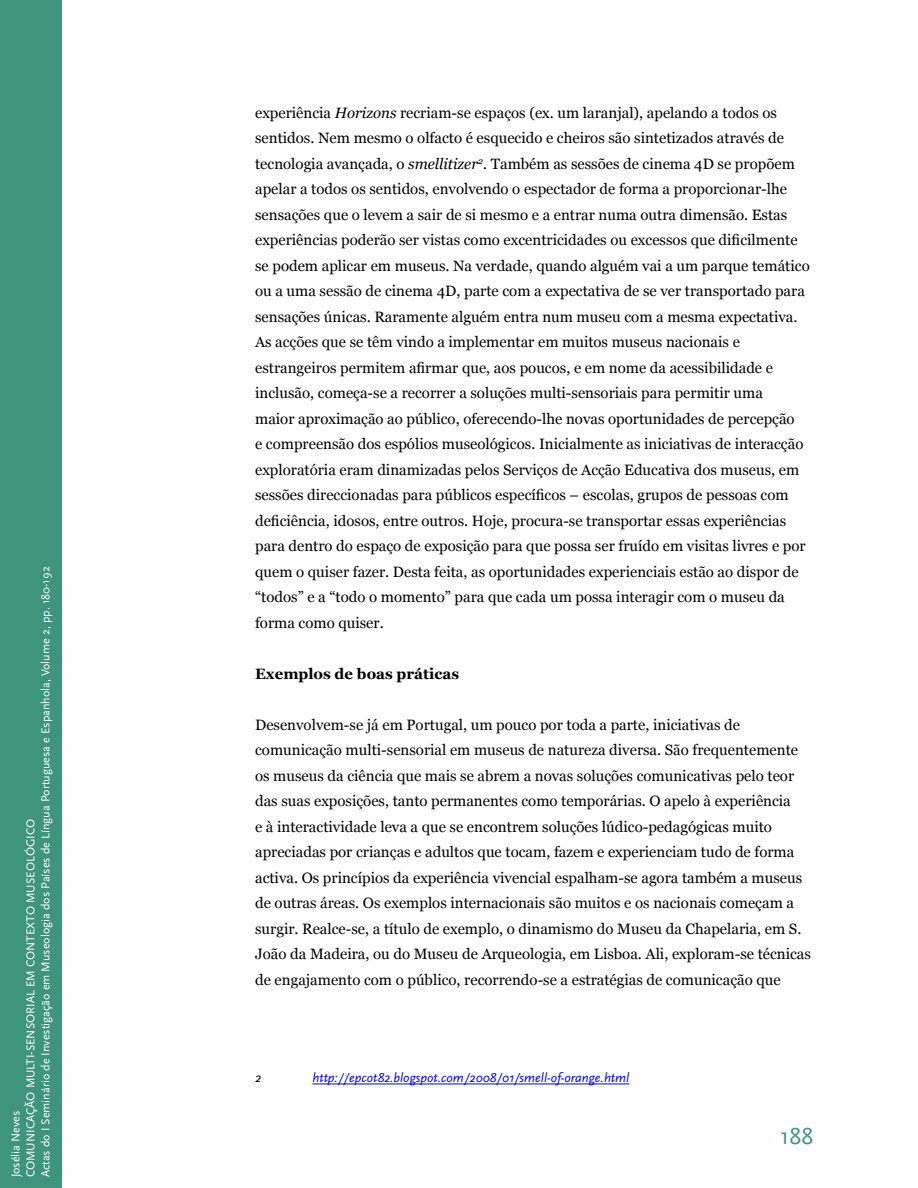
<style>
.page{position:relative;width:918px;height:1188px;background:#fff}
.page>*{position:absolute;margin:0;border:0;box-sizing:border-box;transform-origin:0 0}
.t1{font:24px "Scala Sans Pro";color:#3e957c}
.t2{font:15px/25.5px "Georgia";color:#000}
.t3{font:700 15px "Georgia";color:#000}
.t4{font:italic 13.5px "Scala Sans Pro";color:#00f}
.t5{font:italic 13.5px "Scala Sans Pro";color:#000}
.t6{font:12px/15px "Scala Sans Pro";color:#fff}
.s1{font-style:italic}
</style>
<div class="page">
<div style="left:0;top:0;width:62px;height:1188px;background:#3e957c"></div>
<hr style="left:312px;top:1084px;width:317px;height:1px;background:#00f">
<p class="t6" style="left:9px;top:1177px;width:613px;rotate:-90deg">Josélia Neves<br>COMUNICAÇÃO MULTI-SENSORIAL EM CONTEXTO MUSEOLÓGICO<br>Actas do I Seminário de Investigação em Museologia dos Países de Língua Portuguesa e Espanhola, Volume 2, pp. 180-192</p>
<p class="t2" style="left:255px;top:101px;width:556px">experiência <span class="s1">Horizons</span> recriam-se espaços (ex. um laranjal), apelando a todos os sentidos. Nem mesmo o olfacto é esquecido e cheiros são sintetizados através de tecnologia avançada, o <span class="s1">smellitizer</span><sup>2</sup><span class="s1">.</span> Também as sessões de cinema 4D se propõem apelar a todos os sentidos, envolvendo o espectador de forma a proporcionar-lhe sensações que o levem a sair de si mesmo e a entrar numa outra dimensão. Estas experiências poderão ser vistas como excentricidades ou excessos que dificilmente se podem aplicar em museus. Na verdade, quando alguém vai a um parque temático ou a uma sessão de cinema 4D, parte com a expectativa de se ver transportado para sensações únicas. Raramente alguém entra num museu com a mesma expectativa.<br>As acções que se têm vindo a implementar em muitos museus nacionais e estrangeiros permitem afirmar que, aos poucos, e em nome da acessibilidade e inclusão, começa-se a recorrer a soluções multi-sensoriais para permitir uma<br>maior aproximação ao público, oferecendo-lhe novas oportunidades de percepção<br>e compreensão dos espólios museológicos. Inicialmente as iniciativas de interacção exploratória eram dinamizadas pelos Serviços de Acção Educativa dos museus, em sessões direccionadas para públicos específicos – escolas, grupos de pessoas com deficiência, idosos, entre outros. Hoje, procura-se transportar essas experiências para dentro do espaço de exposição para que possa ser fruído em visitas livres e por quem o quiser fazer. Desta feita, as oportunidades experienciais estão ao dispor de “todos” e a “todo o momento” para que cada um possa interagir com o museu da forma como quiser.</p>
<p class="t3" style="left:255px;top:667px;width:206px">Exemplos de boas práticas</p>
<p class="t2" style="left:255px;top:713px;width:557px">Desenvolvem-se já em Portugal, um pouco por toda a parte, iniciativas de comunicação multi-sensorial em museus de natureza diversa. São frequentemente os museus da ciência que mais se abrem a novas soluções comunicativas pelo teor das suas exposições, tanto permanentes como temporárias. O apelo à experiência<br>e à interactividade leva a que se encontrem soluções lúdico-pedagógicas muito apreciadas por crianças e adultos que tocam, fazem e experienciam tudo de forma activa. Os princípios da experiência vivencial espalham-se agora também a museus de outras áreas. Os exemplos internacionais são muitos e os nacionais começam a surgir. Realce-se, a título de exemplo, o dinamismo do Museu da Chapelaria, em S.<br>João da Madeira, ou do Museu de Arqueologia, em Lisboa. Ali, exploram-se técnicas de engajamento com o público, recorrendo-se a estratégias de comunicação que</p>
<p class="t5" style="left:255px;top:1072px;width:7px">2</p>
<p class="t4" style="left:312px;top:1072px;width:318px">http://epcot82.blogspot.com/2008/01/smell-of-orange.html</p>
<h1 class="t1" style="left:780px;top:1124px;width:35px">188</h1>
</div>
